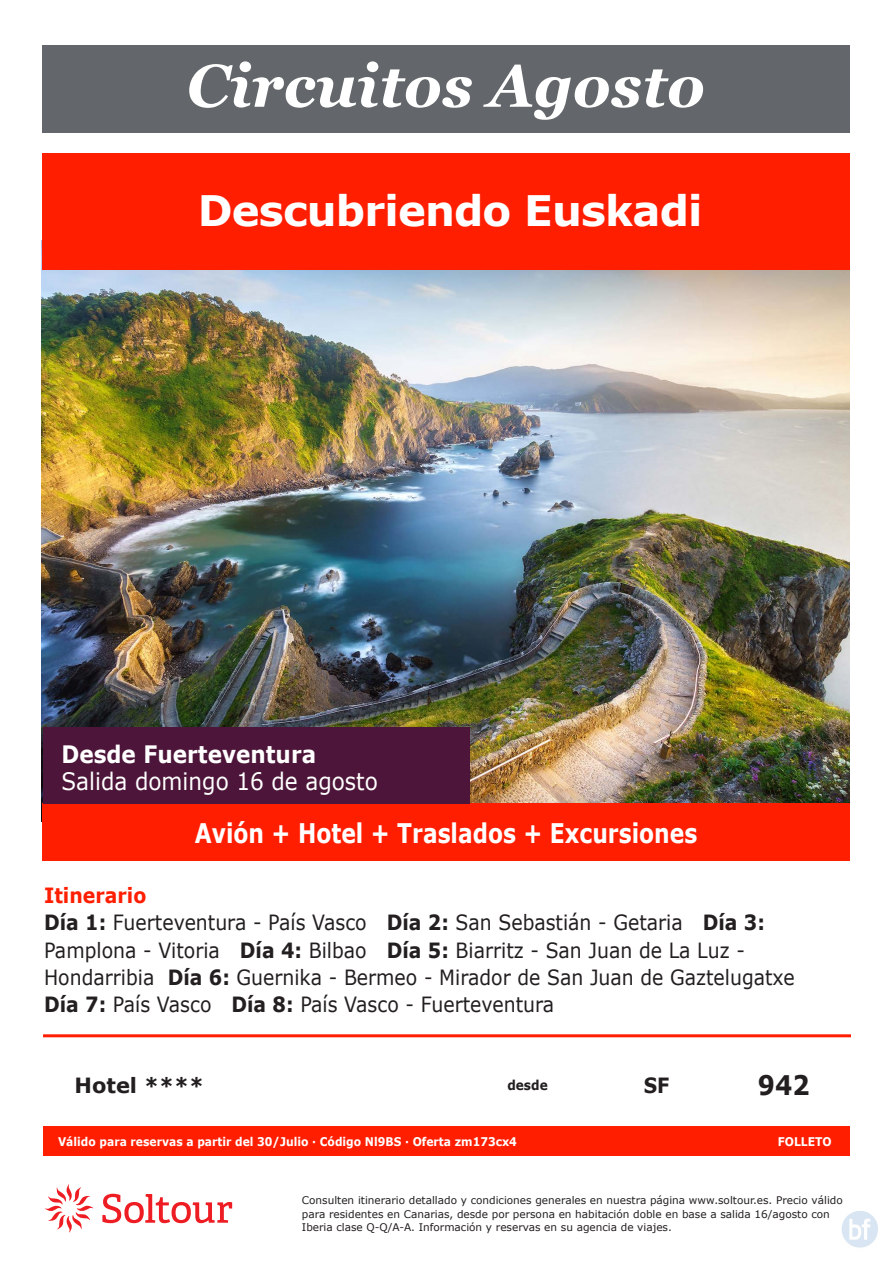
<style>
.page{position:relative;width:893px;height:1263px;background:#fff}
.page>*{position:absolute;margin:0;border:0;box-sizing:border-box;transform-origin:0 0}
.t1{font:italic 700 60px "Georgia";color:#fff}
.t2{font:700 42px "Verdana";letter-spacing:-.02em;color:#fff}
.t3{font:700 27px "Verdana";color:#fff;scale:.81 1}
.t4{font:700 27px "Verdana";color:#231f20;scale:.9 1}
.t5{font:24px "Verdana";color:#fff;scale:.9 1}
.t6{font:700 24px "Verdana";color:#fff;scale:.9 1}
.t7{font:21px/27px "Verdana";color:#231f20;scale:.9 1}
.t8{font:700 21px "Verdana";color:#231f20}
.t9{font:700 21px "Verdana";color:#231f20;scale:.9 1}
.t10{font:700 13.5px "Verdana";color:#231f20;scale:.9 1}
.t11{font:700 12px "Verdana";color:#fff;scale:.9 1}
.t12{font:10.5px/13.5px "Verdana";color:#231f20}
.s1{font-weight:700;color:#ff1e00}
.s2{font-weight:700}
</style>
<div class="page">
<div style="left:43px;top:1127px;width:807px;height:29px;background:#ff1e00"></div>
<div style="left:42px;top:45px;width:808px;height:88px;background:#63666a"></div>
<hr style="left:43px;top:1034px;width:808px;height:3px;background:#ff1e00">
<img style="left:42px;top:270px;width:808px;height:534px">
<div style="left:42px;top:153px;width:808px;height:117px;background:#ff1e00"></div>
<div style="left:42px;top:804px;width:808px;height:57px;background:#ff1e00"></div>
<div style="left:43px;top:727px;width:426px;height:77px;background:#4d1539"></div>
<svg style="left:45px;top:1184px;width:187px;height:48px"></svg>
<img style="left:841px;top:1211px;width:37px;height:37px">
<h1 class="t1" style="left:187px;top:47px;width:520px">Circuitos Agosto</h1>
<h2 class="t2" style="left:198px;top:184px;width:506px">Descubriendo Euskadi</h2>
<h3 class="t6" style="left:61px;top:739px;width:285px">Desde Fuerteventura</h3>
<h3 class="t5" style="left:61px;top:765px;width:353px">Salida domingo 16 de agosto</h3>
<h3 class="t3" style="left:195px;top:816px;width:622px">Avión + Hotel + Traslados + Excursiones</h3>
<p class="t7" style="left:44px;top:882px;width:836px"><span class="s1">Itinerario<br></span><span class="s2">Día 1:</span> Fuerteventura - País Vasco <span class="s2">Día 2:</span> San Sebastián - Getaria <span class="s2">Día 3:<br></span>Pamplona - Vitoria <span class="s2">Día 4:</span> Bilbao <span class="s2">Día 5:</span> Biarritz - San Juan de La Luz - Hondarribia <span class="s2">Día 6:</span> Guernika - Bermeo - Mirador de San Juan de Gaztelugatxe <span class="s2">Día 7:</span> País Vasco <span class="s2">Día 8:</span> País Vasco - Fuerteventura</p>
<h3 class="t8" style="left:74px;top:1072px;width:131px">Hotel ****</h3>
<p class="t10" style="left:507px;top:1077px;width:46px">desde</p>
<h3 class="t9" style="left:644px;top:1072px;width:30px">SF</h3>
<h3 class="t4" style="left:758px;top:1068px;width:59px">942</h3>
<p class="t11" style="left:58px;top:1134px;width:511px">Válido para reservas a partir del 30/Julio · Código Nl9BS · Oferta zm173cx4</p>
<p class="t11" style="left:778px;top:1134px;width:61px">FOLLETO</p>
<p class="t12" style="left:302px;top:1193px;width:542px">Consulten itinerario detallado y condiciones generales en nuestra página www.soltour.es. Precio válido para residentes en Canarias, desde por persona en habitación doble en base a salida 16/agosto con<br>Iberia clase Q-Q/A-A. Información y reservas en su agencia de viajes.</p>
</div>
